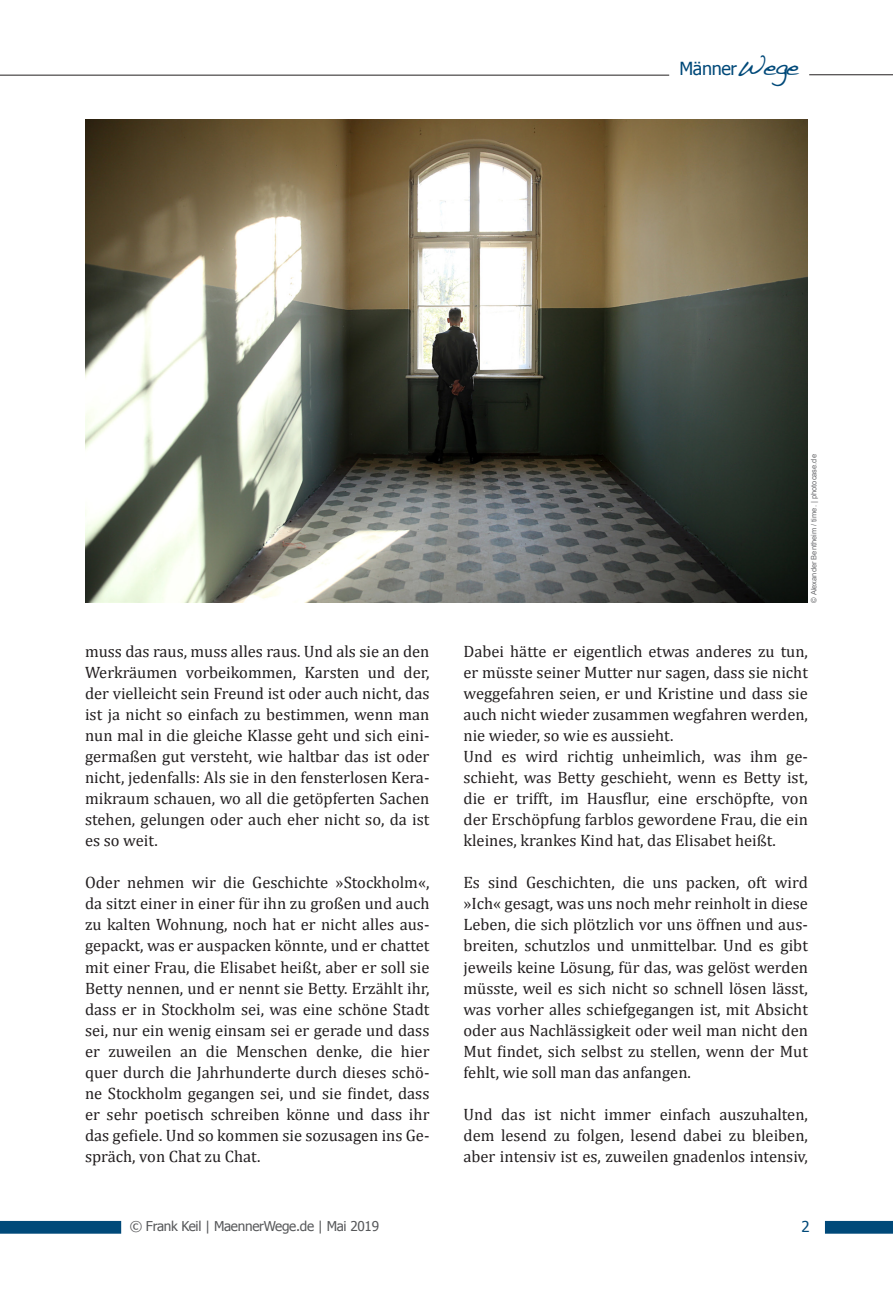
<style>
.page{position:relative;width:893px;height:1289px;background:#fff}
.page>*{position:absolute;margin:0;border:0;box-sizing:border-box;transform-origin:0 0}
.t1{font:18px "Tahoma";letter-spacing:-.02em;color:#004979}
.Lauftext_Cambria{font:16.5px/21px "Cambria";color:#231f20;text-align:justify}
.t2{font:15px "Tahoma";color:#004979}
.t3{font:13.5px "Tahoma";letter-spacing:-.02em;color:#57585a}
.t4{font:7.5px "Arial";color:#6c6d70}
.s1{font-family:"Handwriting Dakota";font-size:27px}
</style>
<div class="page">
<svg style="left:0;top:1220px;width:121px;height:13px;background:#125682"></svg>
<svg style="left:825px;top:1220px;width:68px;height:13px"></svg>
<hr style="left:809px;top:74px;width:84px;height:1px;background:#231f20">
<hr style="left:0;top:75px;width:669px;height:1px;background:#231f20">
<img style="left:85px;top:119px;width:723px;height:483px">
<p class="t1" style="left:679px;top:57px;width:121px">Männer<span class="s1">Wege</span></p>
<p class="Lauftext_Cambria" style="left:85px;top:641px;width:346px">muss das raus, muss alles raus. Und als sie an den Werkräumen vorbeikommen, Karsten und der, der vielleicht sein Freund ist oder auch nicht, das ist ja nicht so einfach zu bestimmen, wenn man nun mal in die gleiche Klasse geht und sich eini&shy;germaßen gut versteht, wie haltbar das ist oder nicht, jedenfalls: Als sie in den fensterlosen Kera&shy;mikraum schauen, wo all die getöpferten Sachen stehen, gelungen oder auch eher nicht so, da ist es so weit.</p>
<p class="Lauftext_Cambria" style="left:85px;top:872px;width:346px">Oder nehmen wir die Geschichte »Stockholm«, da sitzt einer in einer für ihn zu großen und auch zu kalten Wohnung, noch hat er nicht alles aus&shy;gepackt, was er auspacken könnte, und er chattet mit einer Frau, die Elisabet heißt, aber er soll sie Betty nennen, und er nennt sie Betty. Erzählt ihr, dass er in Stockholm sei, was eine schöne Stadt sei, nur ein wenig einsam sei er gerade und dass er zuweilen an die Menschen denke, die hier quer durch die Jahrhunderte durch dieses schö&shy;ne Stockholm gegangen sei, und sie findet, dass er sehr poetisch schreiben könne und dass ihr das gefiele. Und so kommen sie sozusagen ins Ge&shy;spräch, von Chat zu Chat.</p>
<p class="t4" style="left:809px;top:602px;width:150px;rotate:-90deg">© Alexander Bentheim / time. | photocase.de</p>
<p class="Lauftext_Cambria" style="left:463px;top:641px;width:346px">Dabei hätte er eigentlich etwas anderes zu tun, er müsste seiner Mutter nur sagen, dass sie nicht weggefahren seien, er und Kristine und dass sie auch nicht wieder zusammen wegfahren werden, nie wieder, so wie es aussieht.</p>
<p class="Lauftext_Cambria" style="left:463px;top:746px;width:346px">Und es wird richtig unheimlich, was ihm ge&shy;schieht, was Betty geschieht, wenn es Betty ist, die er trifft, im Hausflur, eine erschöpfte, von der Erschöpfung farblos gewordene Frau, die ein kleines, krankes Kind hat, das Elisabet heißt.</p>
<p class="Lauftext_Cambria" style="left:463px;top:872px;width:346px">Es sind Geschichten, die uns packen, oft wird »Ich« gesagt, was uns noch mehr reinholt in diese Leben, die sich plötzlich vor uns öffnen und aus&shy;breiten, schutzlos und unmittelbar. Und es gibt jeweils keine Lösung, für das, was gelöst werden müsste, weil es sich nicht so schnell lösen lässt, was vorher alles schiefgegangen ist, mit Absicht oder aus Nachlässigkeit oder weil man nicht den Mut findet, sich selbst zu stellen, wenn der Mut fehlt, wie soll man das anfangen.</p>
<p class="Lauftext_Cambria" style="left:463px;top:1103px;width:346px">Und das ist nicht immer einfach auszuhalten, dem lesend zu folgen, lesend dabei zu bleiben, aber intensiv ist es, zuweilen gnadenlos intensiv,</p>
<p class="t3" style="left:130px;top:1217px;width:251px">© Frank Keil | MaennerWege.de | Mai 2019</p>
<p class="t2" style="left:801px;top:1217px;width:10px">2</p>
</div>
